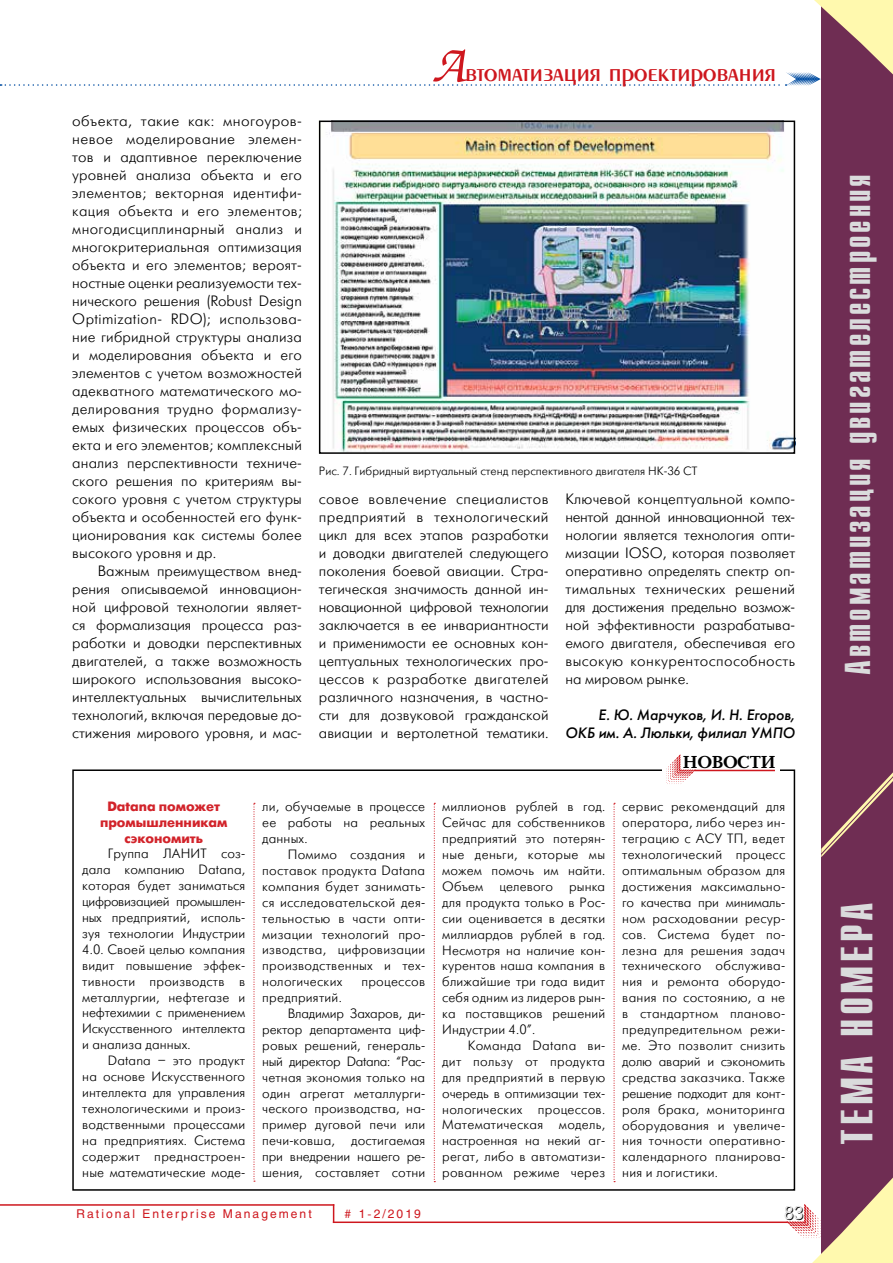
<style>
.page{position:relative;width:893px;height:1263px;background:#fff}
.page>*{position:absolute;margin:0;border:0;box-sizing:border-box;transform-origin:0 0}
.t1{font:700 45px "Compact C";letter-spacing:.08em;color:#dadbdc}
.t2{font:700 36px "Compact C";letter-spacing:.08em;color:#dadbdc}
.t3{font:27px "Penta Demi";color:#ce171e}
.t4{font:700 18px "Baltica C";color:#000}
.t5{font:18px "Futuris Shadow C";color:#000}
.t6{font:15px/18px "Futuris Light C";color:#000;text-align:justify}
.t7{font:italic 15px/18px "Futuris C";color:#000;text-align:right}
.t8{font:13.5px/15.9px "Futuris Light C";letter-spacing:.01em;color:#000;text-align:justify}
.t9{font:13.5px "Futuris Light C";letter-spacing:-.01em;color:#000}
.t10{font:700 13.5px/15.9px "Futuris C";color:#d2232a;text-align:center}
.t11{font:13.5px "Futuris Light C";letter-spacing:-.025em;color:#000}
.t12{font:12px "Futuris Light C";color:#000}
.t13{font:12px "Helios";letter-spacing:.17em;color:#ce171e}
.s1{font-family:"Zapf Chancery C";font-size:54px}
</style>
<div class="page">
<hr style="left:0;top:1204px;width:334px;height:2px;background:#ce171e">
<svg style="left:333px;top:1206px;width:1px;height:15px"></svg>
<hr style="left:333px;top:1221px;width:455px;height:2px;background:#ce171e">
<div style="left:821px;top:0;width:72px;height:1263px;background:#6f2d53"></div>
<svg style="left:821px;top:772px;width:72px;height:85px"></svg>
<svg style="left:0;top:0;width:893px;height:86px"></svg>
<svg style="left:787px;top:1177px;width:106px;height:86px"></svg>
<img style="left:329px;top:124px;width:463px;height:327px">
<div style="left:319px;top:121px;width:476px;height:333px;border:2px solid #000"></div>
<div style="left:72px;top:769px;width:723px;height:422px;border:2px solid #000"></div>
<div style="left:662px;top:759px;width:118px;height:26px;background:#fff"></div>
<svg style="left:666px;top:754px;width:30px;height:30px"></svg>
<hr style="left:695px;top:770px;width:80px;height:1px;background:#ce171e">
<svg style="left:613px;top:803px;width:2px;height:379px"></svg>
<svg style="left:434px;top:803px;width:1px;height:379px"></svg>
<svg style="left:253px;top:803px;width:2px;height:379px"></svg>
<p class="t6" style="left:72px;top:112px;width:231px">объекта, такие как: многоуров&shy;невое моделирование элемен&shy;тов и адаптивное переключение уровней анализа объекта и его элементов; векторная идентифи&shy;кация объекта и его элементов; многодисциплинарный анализ и многокритериальная оптимизация объекта и его элементов; вероят&shy;ностные оценки реализуемости тех&shy;нического решения (Robust Design Optimization- RDO); использова&shy;ние гибридной структуры анализа и моделирования объекта и его элементов с учетом возможностей адекватного математического мо&shy;делирования трудно формализу&shy;емых физических процессов объ&shy;екта и его элементов; комплексный анализ перспективности техниче&shy;ского решения по критериям вы&shy;сокого уровня с учетом структуры объекта и особенностей его функ&shy;ционирования как системы более высокого уровня и др.</p>
<p class="t6" style="left:72px;top:562px;width:231px;text-indent:26px">Важным преимуществом внед&shy;рения описываемой инновацион&shy;ной цифровой технологии являет&shy;ся формализация процесса раз&shy;работки и доводки перспективных двигателей, а также возможность широкого использования высоко&shy;интеллектуальных вычислительных технологий, включая передовые до&shy;стижения мирового уровня, и мас-</p>
<h3 class="t3" style="left:432px;top:59px;width:346px"><span class="s1">А</span>втоматизация проектирования</h3>
<p class="t12" style="left:319px;top:464px;width:380px">Рис. 7. Гибридный виртуальный стенд перспективного двигателя НК-36 СТ</p>
<p class="t6" style="left:319px;top:490px;width:231px">совое вовлечение специалистов предприятий в технологический цикл для всех этапов разработки и доводки двигателей следующего поколения боевой авиации. Стра&shy;тегическая значимость данной ин&shy;новационной цифровой технологии заключается в ее инвариантности и применимости ее основных кон&shy;цептуальных технологических про&shy;цессов к разработке двигателей различного назначения, в частно&shy;сти для дозвуковой гражданской авиации и вертолетной тематики.</p>
<p class="t6" style="left:566px;top:490px;width:231px">Ключевой концептуальной компо&shy;нентой данной инновационной тех&shy;нологии является технология опти&shy;мизации IOSO, которая позволяет оперативно определять спектр оп&shy;тимальных технических решений для достижения предельно возмож&shy;ной эффективности разрабатыва&shy;емого двигателя, обеспечивая его высокую конкурентоспособность на мировом рынке.</p>
<p class="t7" style="left:566px;top:706px;width:231px">Е. Ю. Марчуков, И. Н. Егоров,<br>ОКБ им. А. Люльки, филиал УМПО</p>
<h3 class="t4" style="left:683px;top:752px;width:94px">НОВОСТИ</h3>
<p class="t10" style="left:100px;top:798px;width:129px">Datana поможет промышленникам сэкономить</p>
<p class="t8" style="left:82px;top:846px;width:164px;text-indent:26px">Группа ЛАНИТ соз&shy;дала компанию Datana, которая будет заниматься цифровизацией промышлен&shy;ных предприятий, исполь&shy;зуя технологии Индустрии 4.0. Своей целью компания видит повышение эффек&shy;тивности производств в металлургии, нефтегазе и нефтехимии с применением Искусственного интеллекта и анализа данных.</p>
<p class="t8" style="left:82px;top:1053px;width:164px;text-indent:26px">Datana – это продукт на основе Искусственного интеллекта для управления технологическими и произ&shy;водственными процессами на предприятиях. Система содержит преднастроен&shy;ные математические моде-</p>
<p class="t8" style="left:262px;top:799px;width:164px">ли, обучаемые в процессе ее работы на реальных данных.</p>
<p class="t8" style="left:262px;top:847px;width:164px;text-indent:26px">Помимо создания и поставок продукта Datana компания будет занимать&shy;ся исследовательской дея&shy;тельностью в части опти&shy;мизации технологий про&shy;изводства, цифровизации производственных и тех&shy;нологических</p>
<p class="t8" style="left:361px;top:974px;width:65px">процессов</p>
<p class="t8" style="left:262px;top:990px;width:81px">предприятий.</p>
<p class="t9" style="left:288px;top:1006px;width:139px">Владимир Захаров, ди-</p>
<p class="t9" style="left:262px;top:1022px;width:164px">ректор департамента циф-</p>
<p class="t8" style="left:262px;top:1038px;width:164px">ровых решений, генераль-</p>
<p class="t11" style="left:262px;top:1054px;width:164px">ный директор Datana: “Рас-</p>
<p class="t8" style="left:262px;top:1069px;width:164px">четная экономия только на</p>
<p class="t8" style="left:262px;top:1085px;width:164px">один агрегат металлурги-</p>
<p class="t8" style="left:262px;top:1101px;width:164px">ческого производства, на-</p>
<p class="t8" style="left:262px;top:1117px;width:164px">пример дуговой печи или</p>
<p class="t8" style="left:262px;top:1133px;width:164px">печи-ковша, достигаемая</p>
<p class="t9" style="left:262px;top:1150px;width:164px">при внедрении нашего ре-</p>
<p class="t8" style="left:262px;top:1165px;width:164px">шения, составляет сотни</p>
<p class="t8" style="left:442px;top:799px;width:164px">миллионов рублей в год.<br>Сейчас для собственников предприятий это потерян&shy;ные деньги, которые мы можем помочь им найти.<br>Объем целевого рынка для продукта только в Рос&shy;сии оценивается в десятки миллиардов рублей в год.<br>Несмотря на наличие кон&shy;курентов наша компания в ближайшие три года видит себя одним из лидеров рын&shy;ка поставщиков решений Индустрии 4.0”.</p>
<p class="t8" style="left:442px;top:1038px;width:164px;text-indent:26px">Команда Datana ви&shy;дит пользу от продукта для предприятий в первую очередь в оптимизации тех&shy;нологических процессов.<br>Математическая модель, настроенная на некий аг&shy;регат, либо в автоматизи&shy;рованном режиме через</p>
<p class="t8" style="left:622px;top:799px;width:164px">сервис рекомендаций для оператора, либо через ин&shy;теграцию с АСУ ТП, ведет технологический процесс оптимальным образом для достижения максимально&shy;го качества при минималь&shy;ном расходовании ресур&shy;сов. Система будет по&shy;лезна для решения задач технического обслужива&shy;ния и ремонта оборудо&shy;вания по состоянию, а не в стандартном планово&shy;предупредительном режи&shy;ме. Это позволит снизить долю аварий и сэкономить средства заказчика. Также решение подходит для конт&shy;роля брака, мониторинга оборудования и увеличе&shy;ния точности оперативно&shy;календарного планирова&shy;ния и логистики.</p>
<p class="t13" style="left:77px;top:1207px;width:237px">Rational Enterprise Management</p>
<h3 class="t5" style="left:784px;top:1204px;width:21px">83</h3>
<p class="t13" style="left:345px;top:1207px;width:78px"># 1-2/2019</p>
<h2 class="t2" style="left:840px;top:675px;width:502px;rotate:-90deg">Автоматизация двигателестроения</h2>
<h1 class="t1" style="left:835px;top:1144px;width:244px;rotate:-90deg">ТЕМА НОМЕРА</h1>
</div>
